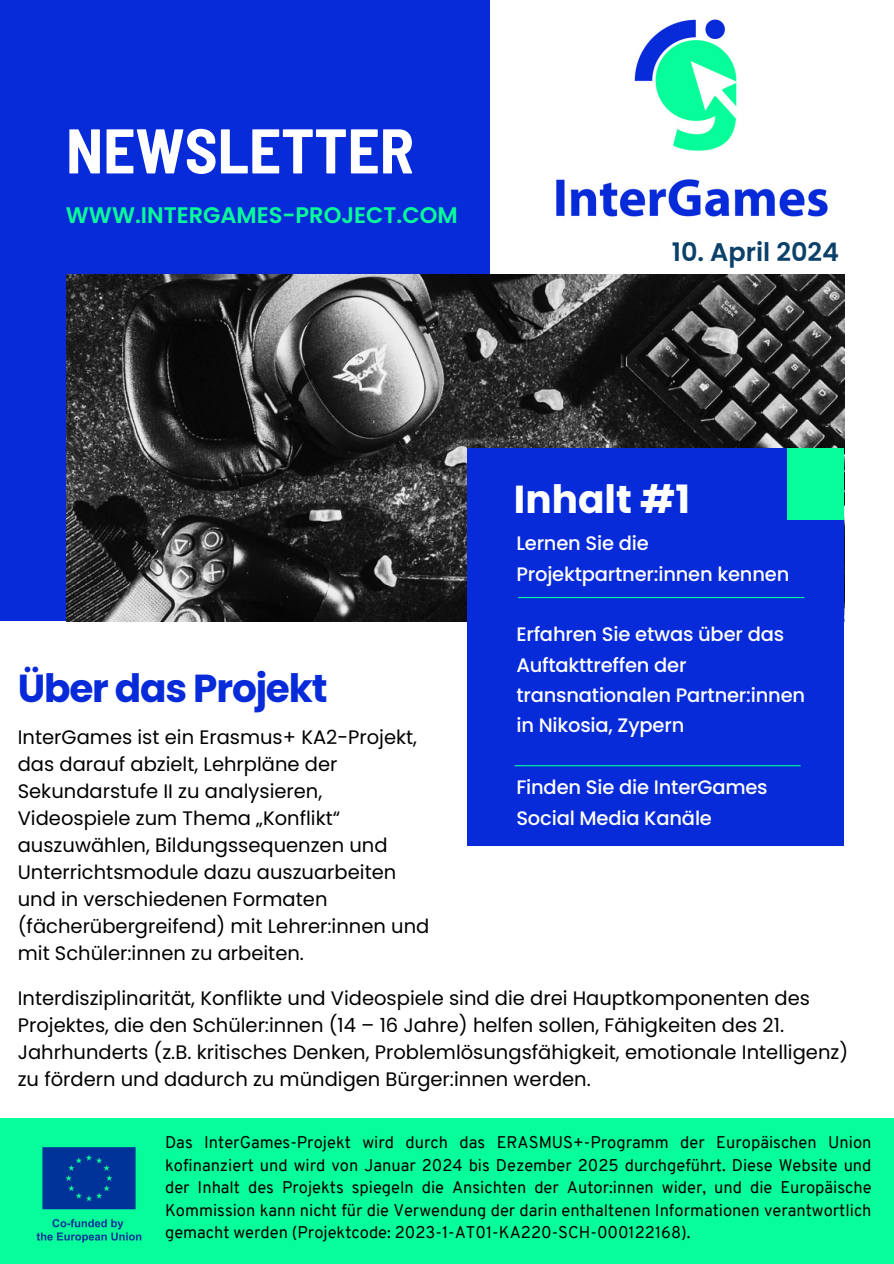
<style>
.page{position:relative;width:894px;height:1264px;background:#fff}
.page>*{position:absolute;margin:0;border:0;box-sizing:border-box;transform-origin:0 0}
.t1{font:700 semi-condensed 63px "Barlow";color:#fff}
.t2{font:700 39px "Poppins";letter-spacing:-.03em;color:#072bd9}
.t3{font:700 39px "Poppins";color:#fff}
.t4{font:600 25.5px "Poppins";color:#0b4068}
.t5{font:600 22.5px "Poppins";color:#07fd99}
.t6{font:19.5px/27px "Poppins";color:#000}
.t7{font:500 19.5px/30.3px "Poppins";letter-spacing:-.01em;color:#fff}
.t8{font:16.5px/22.5px "Overpass";color:#000;text-align:justify}
</style>
<div class="page">
<div style="left:0;top:0;width:489px;height:620px;background:#072bd9"></div>
<div style="left:0;top:1118px;width:893px;height:145px;background:#07fd99"></div>
<img style="left:66px;top:275px;width:777px;height:346px">
<div style="left:467px;top:448px;width:377px;height:397px;background:#072bd9"></div>
<div style="left:787px;top:448px;width:57px;height:71px;background:#07fd99"></div>
<hr style="left:514px;top:765px;width:286px;height:1px;background:#07fd99">
<img style="left:556px;top:19px;width:272px;height:198px">
<hr style="left:518px;top:597px;width:286px;height:1px;background:#07fd99">
<img style="left:36px;top:1147px;width:106px;height:96px">
<h3 class="t1" style="left:66px;top:110px;width:349px">NEWSLETTER</h3>
<h5 class="t5" style="left:66px;top:199px;width:393px">WWW.INTERGAMES-PROJECT.COM</h5>
<h5 class="t4" style="left:671px;top:234px;width:169px">10. April 2024</h5>
<h2 class="t2" style="left:18px;top:661px;width:311px">Über das Projekt</h2>
<h6 class="t6" style="left:18px;top:723px;width:413px">InterGames ist ein Erasmus+ KA2-Projekt, das darauf abzielt, Lehrpläne der Sekundarstufe II zu analysieren, Videospiele zum Thema „Konflikt“ auszuwählen, Bildungssequenzen und Unterrichtsmodule dazu auszuarbeiten und in verschiedenen Formaten (fächerübergreifend) mit Lehrer:innen und mit Schüler:innen zu arbeiten.</h6>
<p class="t3" style="left:514px;top:471px;width:178px">Inhalt #1</p>
<h6 class="t7" style="left:516px;top:528px;width:274px">Lernen Sie die<br>Projektpartner:innen kennen</h6>
<h5 class="t7" style="left:516px;top:619px;width:290px">Erfahren Sie etwas über das<br>Auftakttreffen der transnationalen Partner:innen in Nikosia, Zypern</h5>
<h2 class="t7" style="left:516px;top:772px;width:253px">Finden Sie die InterGames<br>Social Media Kanäle</h2>
<p class="t6" style="left:18px;top:984px;width:831px">Interdisziplinarität, Konflikte und Videospiele sind die drei Hauptkomponenten des Projektes, die den Schüler:innen (14 – 16 Jahre) helfen sollen, Fähigkeiten des 21.<br>Jahrhunderts (z.B. kritisches Denken, Problemlösungsfähigkeit, emotionale Intelligenz) zu fördern und dadurch zu mündigen Bürger:innen werden.</p>
<p class="t8" style="left:165px;top:1132px;width:707px">Das InterGames-Projekt wird durch das ERASMUS+-Programm der Europäischen Union kofinanziert und wird von Januar 2024 bis Dezember 2025 durchgeführt. Diese Website und der Inhalt des Projekts spiegeln die Ansichten der Autor:innen wider, und die Europäische Kommission kann nicht für die Verwendung der darin enthaltenen Informationen verantwortlich gemacht werden (Projektcode: 2023-1-AT01-KA220-SCH-000122168).</p>
</div>
